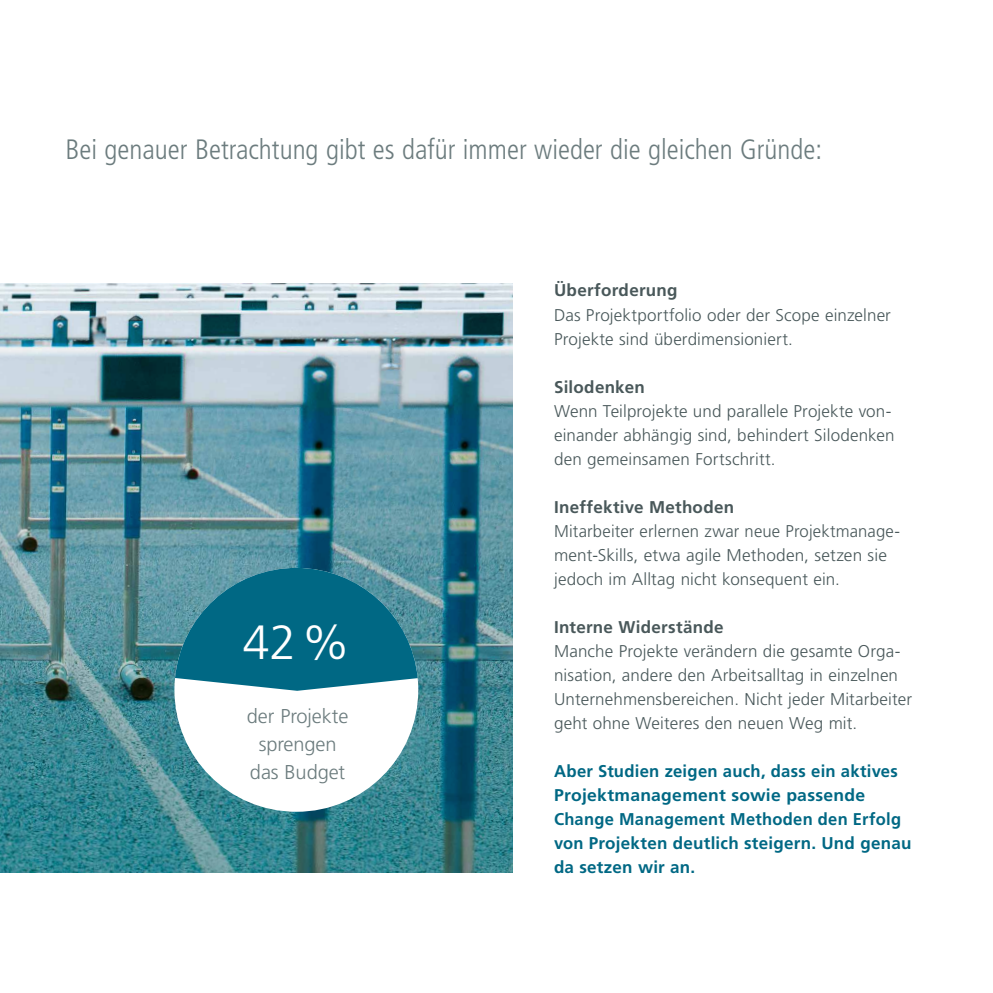
<style>
.page{position:relative;width:993px;height:993px;background:#fff}
.page>*{position:absolute;margin:0;border:0;box-sizing:border-box;transform-origin:0 0}
.t1{font:300 48px "Frutiger";color:#fff}
.t2{font:300 condensed 28px "Frutiger";color:#6c7c7e}
.t3{font:300 20px/28px "Frutiger";letter-spacing:-.005em;color:#6c7c7e;text-align:center}
.t4{font:300 17px/24px "Frutiger";letter-spacing:.01em;color:#49585a}
.t5{font:700 17px/24px "Frutiger LT";letter-spacing:.015em;color:#006884}
.t6{font:700 17px "Frutiger LT";letter-spacing:.015em;color:#49585a}
</style>
<div class="page">
<img style="left:0;top:283px;width:512px;height:589px">
<div style="left:174px;top:567px;width:244px;height:244px;background:#fff;border-radius:50%"></div>
<svg style="left:175px;top:567px;width:242px;height:123px;background:#207990"></svg>
<h2 class="t2" style="left:66px;top:134px;width:757px">Bei genauer Betrachtung gibt es dafür immer wieder die gleichen Gründe:</h2>
<h1 class="t1" style="left:243px;top:615px;width:108px">42%</h1>
<p class="t3" style="left:247px;top:702px;width:103px">der Projekte sprengen das Budget</p>
<p class="t6" style="left:554px;top:280px;width:125px">Überforderung</p>
<p class="t4" style="left:554px;top:302px;width:338px">Das Projektportfolio oder der Scope einzelner<br>Projekte sind überdimensioniert.</p>
<p class="t6" style="left:554px;top:376px;width:92px">Silodenken</p>
<p class="t4" style="left:554px;top:398px;width:342px">Wenn Teilprojekte und parallele Projekte von&shy;einander abhängig sind, behindert Silodenken den gemeinsamen Fortschritt.</p>
<p class="t6" style="left:554px;top:496px;width:182px">Ineffektive Methoden</p>
<p class="t4" style="left:554px;top:518px;width:347px">Mitarbeiter erlernen zwar neue Projektmanage&shy;ment-Skills, etwa agile Methoden, setzen sie jedoch im Alltag nicht konsequent ein.</p>
<p class="t6" style="left:554px;top:616px;width:171px">Interne Widerstände</p>
<p class="t4" style="left:554px;top:638px;width:359px">Manche Projekte verändern die gesamte Orga&shy;nisation, andere den Arbeitsalltag in einzelnen Unternehmensbereichen. Nicht jeder Mitarbeiter geht ohne Weiteres den neuen Weg mit.</p>
<p class="t5" style="left:554px;top:758px;width:359px">Aber Studien zeigen auch, dass ein aktives Projektmanagement sowie passende Change Management Methoden den Erfolg von Projekten deutlich steigern. Und genau da setzen wir an.</p>
</div>
